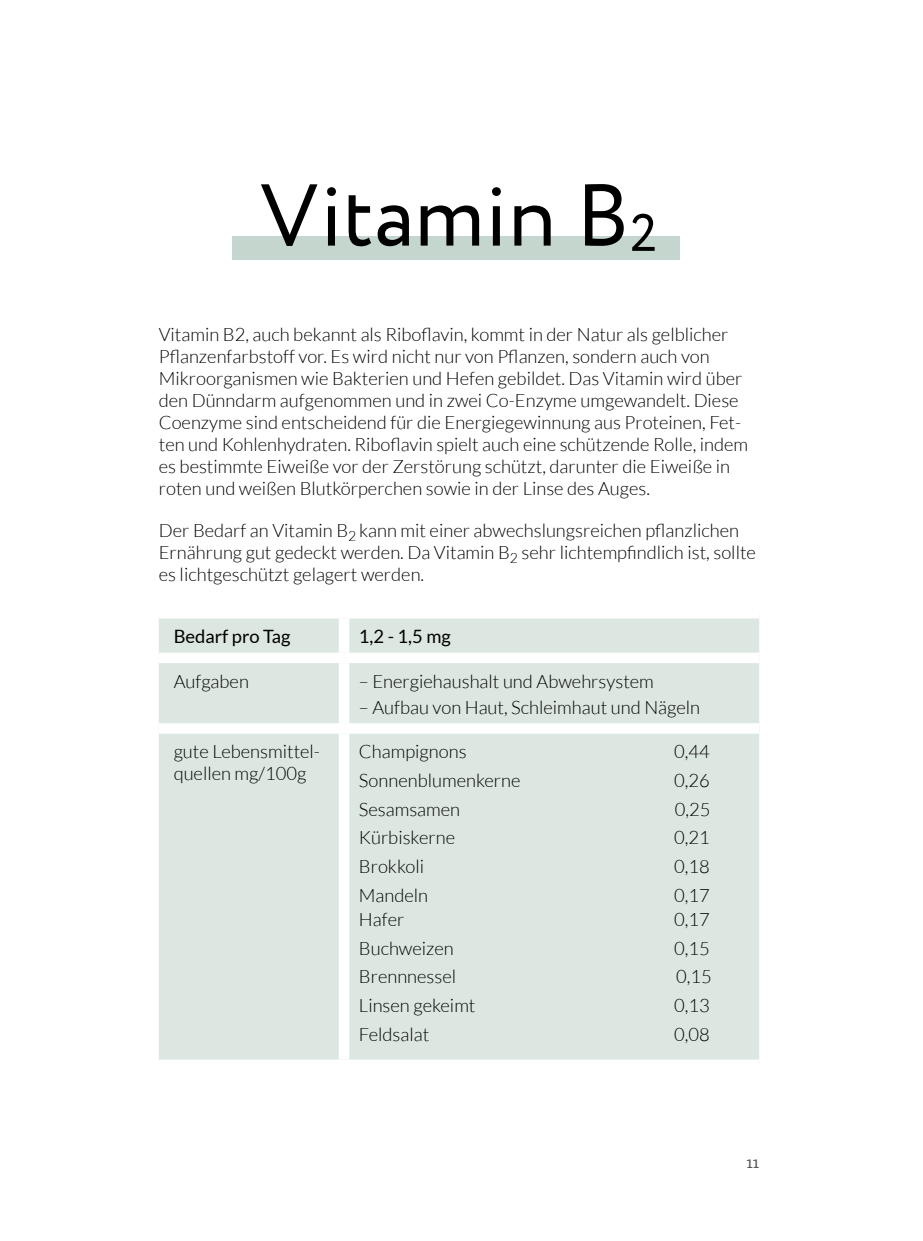
<style>
.page{position:relative;width:923px;height:1241px;background:#fff}
.page>*{position:absolute;margin:0;border:0;box-sizing:border-box;transform-origin:0 0}
.t1{font:87.5px "Circe";color:#000}
.t2{font:300 18.38px/22.1px "Lato";color:#000}
.t3{font:18.38px "Lato";color:#000}
.t4{font:15.75px "Tisa Pro";color:#575756}
.s1{font-size:52.5px}
</style>
<div class="page">
<div style="left:232px;top:236px;width:448px;height:23px;background:#c4d6ce"></div>
<div style="left:159px;top:618px;width:600px;height:441px;background:#dce7e1"></div>
<div style="left:344px;top:723px;width:415px;height:10px;background:#fff"></div>
<div style="left:339px;top:733px;width:10px;height:326px;background:#fff"></div>
<div style="left:339px;top:618px;width:10px;height:34px;background:#fff"></div>
<div style="left:159px;top:652px;width:185px;height:11px;background:#fff"></div>
<div style="left:344px;top:652px;width:415px;height:11px;background:#fff"></div>
<div style="left:339px;top:663px;width:10px;height:60px;background:#fff"></div>
<div style="left:159px;top:723px;width:185px;height:10px;background:#fff"></div>
<h1 class="t1" style="left:260px;top:158px;width:398px">Vitamin B<span class="s1">2</span></h1>
<p class="t2" style="left:159px;top:323px;width:591px">Vitamin B2, auch bekannt als Riboflavin, kommt in der Natur als gelblicher Pflanzenfarbstoff vor. Es wird nicht nur von Pflanzen, sondern auch von Mikroorganismen wie Bakterien und Hefen gebildet. Das Vitamin wird über den Dünndarm aufgenommen und in zwei Co-Enzyme umgewandelt. Diese Coenzyme sind entscheidend für die Energiegewinnung aus Proteinen, Fet&shy;ten und Kohlenhydraten. Riboflavin spielt auch eine schützende Rolle, indem es bestimmte Eiweiße vor der Zerstörung schützt, darunter die Eiweiße in roten und weißen Blutkörperchen sowie in der Linse des Auges.</p>
<p class="t2" style="left:159px;top:519px;width:598px">Der Bedarf an Vitamin B<sub>2</sub> kann mit einer abwechslungsreichen pflanzlichen<br>Ernährung gut gedeckt werden. Da Vitamin B<sub>2</sub> sehr lichtempfindlich ist, sollte es lichtgeschützt gelagert werden.</p>
<p class="t3" style="left:174px;top:626px;width:118px">Bedarf pro Tag</p>
<p class="t3" style="left:359px;top:626px;width:93px">1,2 - 1,5 mg</p>
<p class="t2" style="left:174px;top:670px;width:77px">Aufgaben</p>
<p class="t2" style="left:359px;top:670px;width:296px">– Energiehaushalt und Abwehrsystem</p>
<p class="t2" style="left:359px;top:696px;width:343px">– Aufbau von Haut, Schleimhaut und Nägeln</p>
<p class="t2" style="left:174px;top:740px;width:148px">gute Lebensmittel&shy;quellen mg/100g</p>
<p class="t2" style="left:359px;top:740px;width:109px">Champignons</p>
<p class="t2" style="left:674px;top:740px;width:37px">0,44</p>
<p class="t2" style="left:359px;top:769px;width:163px">Sonnenblumenkerne</p>
<p class="t2" style="left:674px;top:769px;width:37px">0,26</p>
<p class="t2" style="left:359px;top:798px;width:103px">Sesamsamen</p>
<p class="t2" style="left:675px;top:798px;width:37px">0,25</p>
<p class="t2" style="left:359px;top:826px;width:98px">Kürbiskerne</p>
<p class="t2" style="left:674px;top:826px;width:37px">0,21</p>
<p class="t2" style="left:359px;top:855px;width:67px">Brokkoli</p>
<p class="t2" style="left:674px;top:855px;width:37px">0,18</p>
<p class="t2" style="left:359px;top:884px;width:71px">Mandeln</p>
<p class="t2" style="left:674px;top:884px;width:37px">0,17</p>
<p class="t2" style="left:359px;top:908px;width:47px">Hafer</p>
<p class="t2" style="left:674px;top:908px;width:37px">0,17</p>
<p class="t2" style="left:359px;top:936px;width:96px">Buchweizen</p>
<p class="t2" style="left:674px;top:936px;width:37px">0,15</p>
<p class="t2" style="left:359px;top:965px;width:99px">Brennnessel</p>
<p class="t2" style="left:676px;top:965px;width:37px">0,15</p>
<p class="t2" style="left:359px;top:994px;width:118px">Linsen gekeimt</p>
<p class="t2" style="left:674px;top:994px;width:37px">0,13</p>
<p class="t2" style="left:359px;top:1023px;width:72px">Feldsalat</p>
<p class="t2" style="left:674px;top:1023px;width:37px">0,08</p>
<p class="t4" style="left:746px;top:1150px;width:14px">11</p>
</div>
